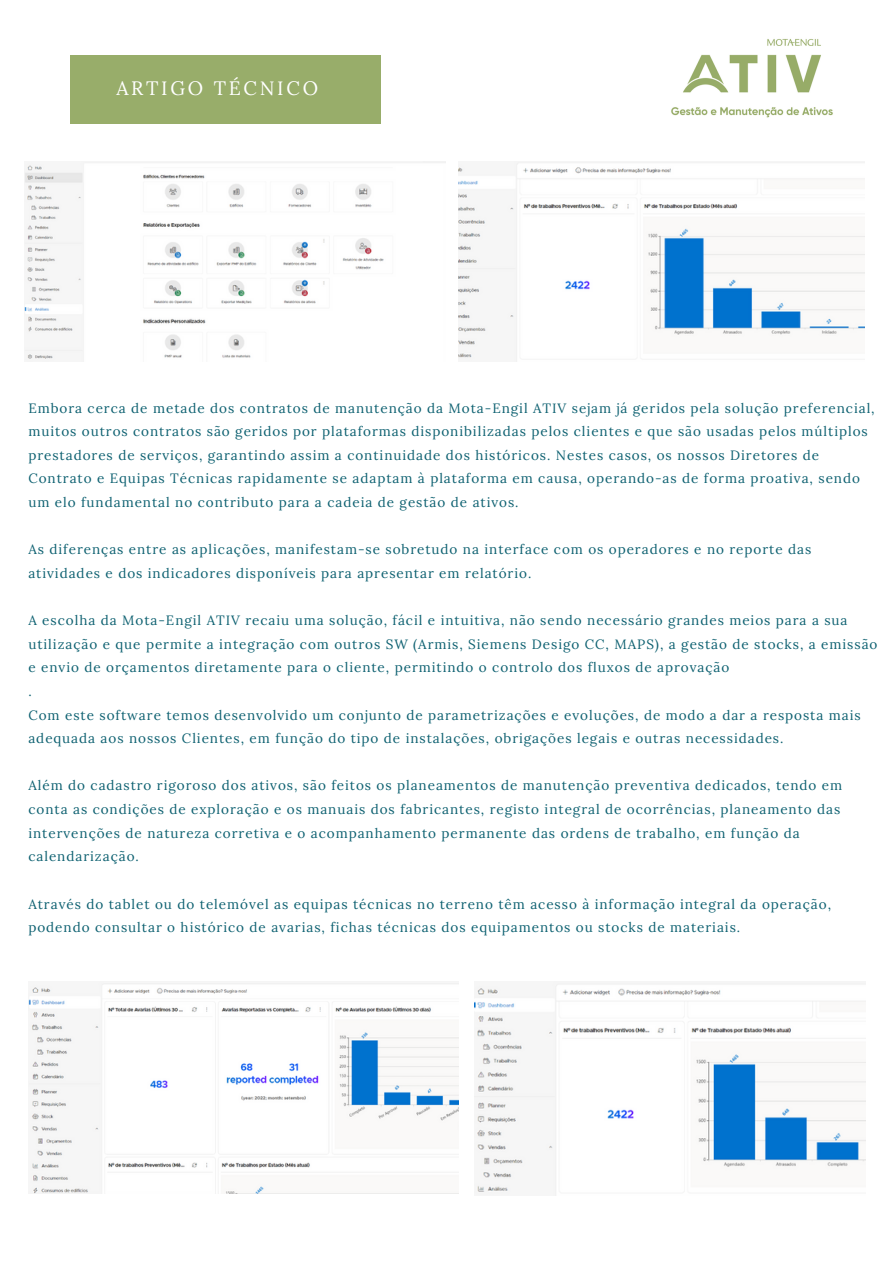
<style>
.page{position:relative;width:893px;height:1264px;background:#fff}
.page>*{position:absolute;margin:0;border:0;box-sizing:border-box;transform-origin:0 0}
.t1{font:19.35px "Lora";letter-spacing:.14em;color:#fff}
.t2{font:14.85px "Lora";letter-spacing:.14em;color:#fff}
.t3{font:13.5px/23.5px "Lora";letter-spacing:.07em;color:#0e6171}
</style>
<div class="page">
<img style="left:671px;top:39px;width:162px;height:79px">
<div style="left:71px;top:55px;width:310px;height:68px;background:#98ad6a"></div>
<img style="left:24px;top:161px;width:421px;height:200px">
<img style="left:458px;top:162px;width:406px;height:199px">
<img style="left:28px;top:983px;width:430px;height:209px">
<img style="left:474px;top:983px;width:391px;height:212px">
<p class="t2" style="left:75px;top:70px;width:207px">22 DE AGOSTO DE 2019</p>
<h1 class="t1" style="left:116px;top:76px;width:203px">ARTIGO TÉCNICO</h1>
<p class="t3" style="left:28px;top:396px;width:847px">Embora cerca de metade dos contratos de manutenção da Mota-Engil ATIV sejam já geridos pela solução preferencial, muitos outros contratos são geridos por plataformas disponibilizadas pelos clientes e que são usadas pelos múltiplos prestadores de serviços, garantindo assim a continuidade dos históricos. Nestes casos, os nossos Diretores de Contrato e Equipas Técnicas rapidamente se adaptam à plataforma em causa, operando-as de forma proativa, sendo um elo fundamental no contributo para a cadeia de gestão de ativos.</p>
<p class="t3" style="left:28px;top:537px;width:784px">As diferenças entre as aplicações, manifestam-se sobretudo na interface com os operadores e no reporte das atividades e dos indicadores disponíveis para apresentar em relatório.</p>
<p class="t3" style="left:28px;top:608px;width:850px">A escolha da Mota-Engil ATIV recaiu uma solução, fácil e intuitiva, não sendo necessário grandes meios para a sua utilização e que permite a integração com outros SW (Armis, Siemens Desigo CC, MAPS), a gestão de stocks, a emissão e envio de orçamentos diretamente para o cliente, permitindo o controlo dos fluxos de aprovação<br>.<br>Com este software temos desenvolvido um conjunto de parametrizações e evoluções, de modo a dar a resposta mais adequada aos nossos Clientes, em função do tipo de instalações, obrigações legais e outras necessidades.</p>
<p class="t3" style="left:28px;top:773px;width:815px">Além do cadastro rigoroso dos ativos, são feitos os planeamentos de manutenção preventiva dedicados, tendo em conta as condições de exploração e os manuais dos fabricantes, registo integral de ocorrências, planeamento das intervenções de natureza corretiva e o acompanhamento permanente das ordens de trabalho, em função da calendarização.</p>
<p class="t3" style="left:28px;top:891px;width:804px">Através do tablet ou do telemóvel as equipas técnicas no terreno têm acesso à informação integral da operação, podendo consultar o histórico de avarias, fichas técnicas dos equipamentos ou stocks de materiais.</p>
</div>
